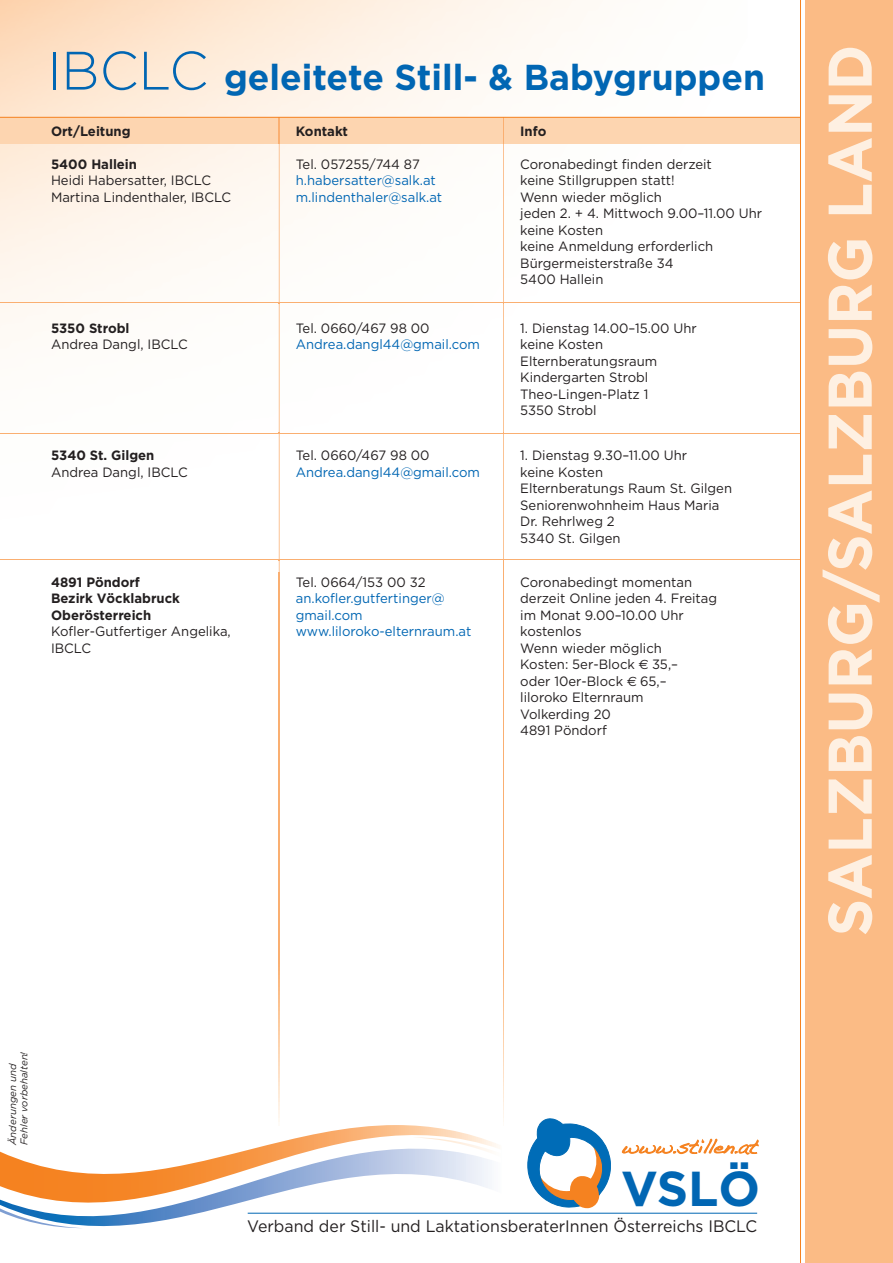
<style>
.page{position:relative;width:893px;height:1263px;background:#fff}
.page>*{position:absolute;margin:0;border:0;box-sizing:border-box;transform-origin:0 0}
.t1{font:700 61.65px "Gotham HTF";color:#fef0e2;scale:.95 1}
.t2{font:700 49.05px "Gotham HTF";color:#0166b3}
.t3{font:700 36px "Gotham HTF";color:#0166b3}
.t4{font:16.65px "Gotham HTF";color:#231f20;scale:.96 1}
.t5{font:13.5px/16.5px "Gotham HTF";color:#231f20}
.t6{font:13.5px/16.5px "Gotham HTF";color:#0166b3}
.t7{font:700 13.5px/16.5px "Gotham HTF";color:#231f20}
.t8{font:italic 9.75px/11.2px "Gotham HTF";color:#231f20}
.s1{font-weight:300;font-size:54px}
.s2{font-family:"Euro Sans"}
</style>
<div class="page">
<div style="left:806px;top:0;width:87px;height:1263px;background:#fbbb85"></div>
<hr style="left:248px;top:1213px;width:509px;height:1px;background:#0166b3">
<svg style="left:77px;top:1098px;width:202px;height:131px"></svg>
<svg style="left:24px;top:1220px;width:59px;height:8px"></svg>
<svg style="left:0;top:1118px;width:501px;height:102px"></svg>
<svg style="left:413px;top:1137px;width:88px;height:20px"></svg>
<svg style="left:622px;top:1139px;width:136px;height:15px"></svg>
<svg style="left:528px;top:1119px;width:83px;height:89px"></svg>
<hr style="left:0;top:433px;width:801px;height:1px;background:#faaf71">
<hr style="left:0;top:302px;width:801px;height:1px;background:#faaf71">
<hr style="left:0;top:559px;width:801px;height:1px;background:#faaf71">
<div style="left:0;top:117px;width:800px;height:27px;background:#fdd5b0"></div>
<img style="left:503px;top:144px;width:1px;height:415px">
<svg style="left:503px;top:572px;width:1px;height:550px"></svg>
<svg style="left:503px;top:560px;width:1px;height:12px"></svg>
<svg style="left:503px;top:118px;width:1px;height:26px"></svg>
<svg style="left:279px;top:572px;width:1px;height:553px"></svg>
<img style="left:279px;top:144px;width:1px;height:428px">
<svg style="left:279px;top:118px;width:1px;height:26px"></svg>
<div style="left:9px;top:1042px;width:26px;height:103px;background:#fff"></div>
<hr style="left:0;top:117px;width:801px;height:1px;background:#f58220">
<hr style="left:800px;top:0;width:1px;height:1263px;background:#f58220">
<h3 class="t3" style="left:47px;top:56px;width:720px"><span class="s1">IBCLC</span> geleitete Still- &amp; Babygruppen</h3>
<p class="t7" style="left:51px;top:122px;width:81px">Ort/Leitung</p>
<p class="t7" style="left:51px;top:155px;width:88px">5400 Hallein</p>
<p class="t5" style="left:51px;top:172px;width:182px">Heidi Habersatter, IBCLC<br>Martina Lindenthaler, IBCLC</p>
<p class="t7" style="left:51px;top:319px;width:80px">5350 Strobl</p>
<p class="t5" style="left:51px;top:336px;width:138px">Andrea Dangl, IBCLC</p>
<p class="t7" style="left:51px;top:447px;width:105px">5340 St. Gilgen</p>
<p class="t5" style="left:51px;top:464px;width:138px">Andrea Dangl, IBCLC</p>
<p class="t7" style="left:51px;top:573px;width:130px">4891 Pöndorf<br>Bezirk Vöcklabruck<br>Oberösterreich</p>
<p class="t5" style="left:51px;top:623px;width:181px">Kofler-Gutfertiger Angelika,<br>IBCLC</p>
<p class="t7" style="left:296px;top:122px;width:54px">Kontakt</p>
<p class="t5" style="left:296px;top:156px;width:125px">Tel. 057255/744 87</p>
<p class="t6" style="left:296px;top:172px;width:148px">h.habersatter@salk.at m.lindenthaler@salk.at</p>
<p class="t7" style="left:520px;top:122px;width:28px">Info</p>
<p class="t5" style="left:520px;top:156px;width:243px">Coronabedingt finden derzeit<br>keine Stillgruppen statt!<br>Wenn wieder möglich<br>jeden 2. + 4. Mittwoch 9.00–11.00 Uhr keine Kosten<br>keine Anmeldung erforderlich<br>Bürgermeisterstraße 34<br>5400 Hallein</p>
<p class="t5" style="left:296px;top:319px;width:135px">Tel. 0660/467 98 00</p>
<p class="t6" style="left:296px;top:336px;width:186px">Andrea.dangl44@gmail.com</p>
<p class="t5" style="left:520px;top:319px;width:178px">1. Dienstag 14.00–15.00 Uhr keine Kosten<br>Elternberatungsraum<br>Kindergarten Strobl<br>Theo-Lingen-Platz 1<br>5350 Strobl</p>
<p class="t5" style="left:296px;top:447px;width:135px">Tel. 0660/467 98 00</p>
<p class="t6" style="left:296px;top:464px;width:186px">Andrea.dangl44@gmail.com</p>
<p class="t5" style="left:520px;top:447px;width:213px">1. Dienstag 9.30–11.00 Uhr<br>keine Kosten<br>Elternberatungs Raum St. Gilgen<br>Seniorenwohnheim Haus Maria<br>Dr. Rehrlweg 2<br>5340 St. Gilgen</p>
<p class="t5" style="left:296px;top:573px;width:131px">Tel. 0664/153 00 32</p>
<p class="t6" style="left:296px;top:590px;width:177px">an.kofler.gutfertinger@ gmail.com www.liloroko-elternraum.at</p>
<p class="t5" style="left:520px;top:573px;width:198px">Coronabedingt momentan derzeit Online jeden 4. Freitag im Monat 9.00–10.00 Uhr kostenlos<br>Wenn wieder möglich<br>Kosten: 5er-Block <span class="s2">€</span> 35,–<br>oder 10er-Block <span class="s2">€</span> 65,– liloroko Elternraum<br>Volkerding 20<br>4891 Pöndorf</p>
<p class="t8" style="left:7px;top:1145px;width:95px;rotate:-90deg">Änderungen und<br>Fehler vorbehalten!</p>
<h2 class="t2" style="left:621px;top:1161px;width:140px">VSLÖ</h2>
<p class="t4" style="left:247px;top:1217px;width:533px">Verband der Still- und LaktationsberaterInnen Österreichs IBCLC</p>
<h1 class="t1" style="left:814px;top:936px;width:940px;rotate:-90deg">SALZBURG/SALZBURG LAND</h1>
</div>
